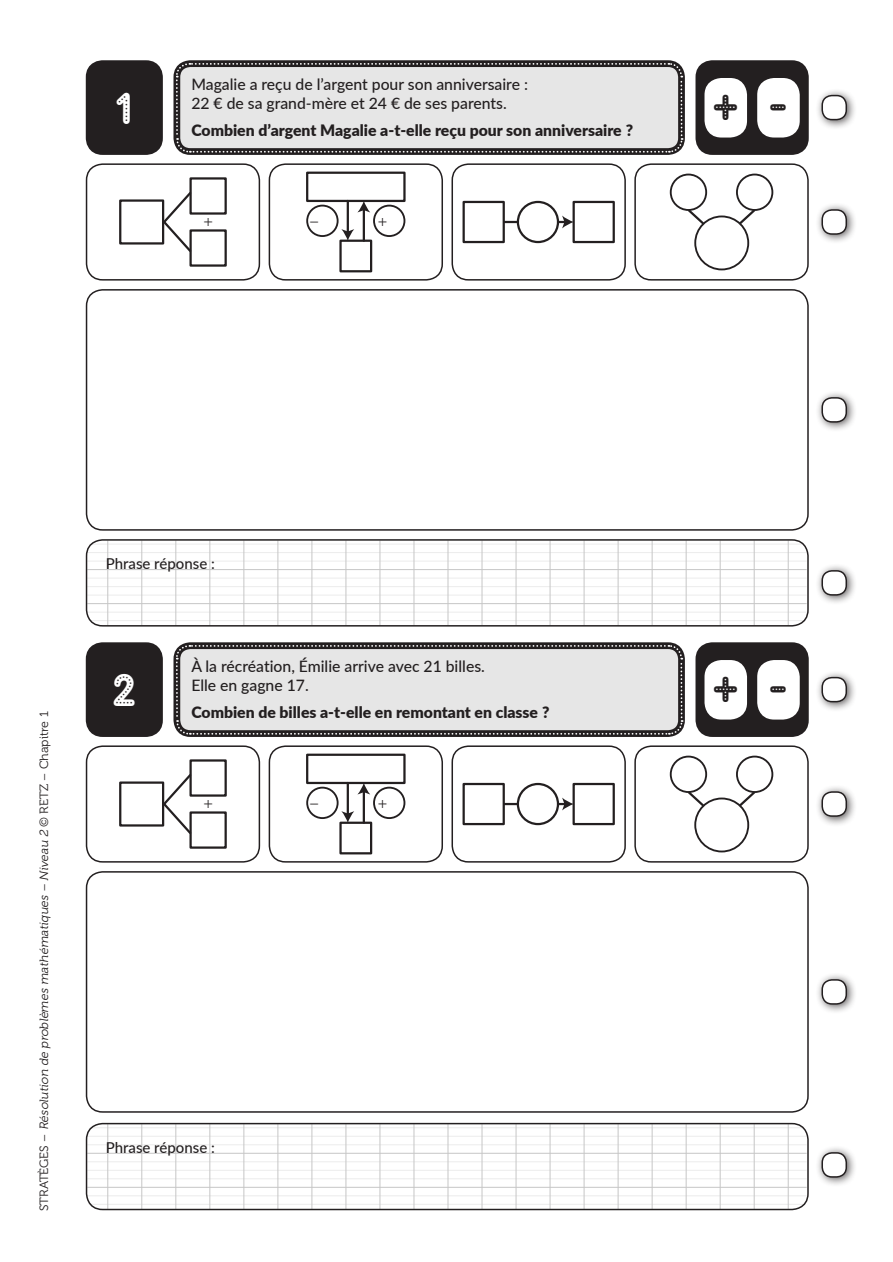
<style>
.page{position:relative;width:893px;height:1262px;background:#fff}
.page>*{position:absolute;margin:0;border:0;box-sizing:border-box;transform-origin:0 0}
.t1{font:45px "Adam Gorry Lights";color:#231f20;scale:.95 1}
.t2{font:45px "Adam Gorry Lights";color:#fff;scale:.95 1}
.t3{font:500 15.75px/18.9px "Lato";color:#231f20}
.t4{font:900 15.75px "Lato";color:#231f20}
.t5{font:500 15px "Lato";color:#231f20}
.t6{font:italic 12px "Museo 300";color:#231f20;scale:1.04 1}
.s1{font-style:normal}
</style>
<div class="page">
<div style="left:90px;top:65px;width:68px;height:85px;background:#231f20;border-radius:13px"></div>
<div style="left:86px;top:60px;width:77px;height:95px;border:9px solid #231f20;border-radius:13px"></div>
<div style="left:90px;top:647px;width:68px;height:85px;background:#231f20;border-radius:13px"></div>
<div style="left:86px;top:642px;width:77px;height:95px;border:9px solid #231f20;border-radius:13px"></div>
<div style="left:86px;top:289px;width:723px;height:242px;border:2px solid #231f20;border-radius:16px"></div>
<div style="left:86px;top:871px;width:723px;height:241px;border:2px solid #231f20;border-radius:16px"></div>
<div style="left:119px;top:199px;width:45px;height:45px;border:2px solid #231f20"></div>
<div style="left:189px;top:177px;width:38px;height:38px;border:2px solid #231f20"></div>
<div style="left:189px;top:229px;width:38px;height:38px;border:2px solid #231f20"></div>
<svg style="left:161px;top:190px;width:32px;height:64px"></svg>
<div style="left:86px;top:163px;width:174px;height:118px;border:2px solid #231f20;border-radius:16px"></div>
<div style="left:306px;top:205px;width:33px;height:32px;border:2px solid #231f20;border-radius:50%"></div>
<div style="left:339px;top:240px;width:33px;height:32px;border:2px solid #231f20"></div>
<div style="left:306px;top:172px;width:100px;height:30px;border:2px solid #231f20"></div>
<hr style="left:347px;top:201px;width:2px;height:31px;background:#231f20">
<svg style="left:341px;top:229px;width:13px;height:12px"></svg>
<hr style="left:363px;top:209px;width:2px;height:32px;background:#231f20">
<svg style="left:357px;top:201px;width:13px;height:11px"></svg>
<div style="left:373px;top:205px;width:32px;height:32px;border:2px solid #231f20;border-radius:50%"></div>
<div style="left:269px;top:163px;width:174px;height:118px;border:2px solid #231f20;border-radius:16px"></div>
<hr style="left:504px;top:221px;width:61px;height:2px;background:#231f20">
<svg style="left:562px;top:216px;width:10px;height:12px"></svg>
<div style="left:462px;top:201px;width:43px;height:42px;border:2px solid #231f20"></div>
<div style="left:572px;top:201px;width:43px;height:42px;border:2px solid #231f20"></div>
<div style="left:518px;top:202px;width:40px;height:40px;background:#fff;border-radius:50%"></div>
<div style="left:517px;top:201px;width:42px;height:42px;border:2px solid #231f20;border-radius:50%"></div>
<div style="left:451px;top:163px;width:175px;height:118px;border:2px solid #231f20;border-radius:16px"></div>
<div style="left:736px;top:174px;width:37px;height:37px;border:2px solid #231f20;border-radius:50%"></div>
<div style="left:670px;top:174px;width:37px;height:37px;border:2px solid #231f20;border-radius:50%"></div>
<svg style="left:685px;top:207px;width:23px;height:21px"></svg>
<svg style="left:735px;top:207px;width:23px;height:21px"></svg>
<div style="left:695px;top:216px;width:53px;height:53px;background:#fff;border-radius:50%"></div>
<div style="left:694px;top:215px;width:55px;height:55px;border:2px solid #231f20;border-radius:50%"></div>
<div style="left:634px;top:163px;width:175px;height:118px;border:2px solid #231f20;border-radius:16px"></div>
<div style="left:119px;top:781px;width:45px;height:45px;border:2px solid #231f20"></div>
<div style="left:189px;top:759px;width:38px;height:37px;border:2px solid #231f20"></div>
<div style="left:189px;top:811px;width:38px;height:37px;border:2px solid #231f20"></div>
<svg style="left:161px;top:772px;width:32px;height:64px"></svg>
<div style="left:86px;top:745px;width:174px;height:117px;border:2px solid #231f20;border-radius:16px"></div>
<div style="left:306px;top:786px;width:33px;height:33px;border:2px solid #231f20;border-radius:50%"></div>
<div style="left:339px;top:821px;width:33px;height:33px;border:2px solid #231f20"></div>
<div style="left:306px;top:753px;width:100px;height:31px;border:2px solid #231f20"></div>
<hr style="left:347px;top:783px;width:2px;height:31px;background:#231f20">
<svg style="left:341px;top:811px;width:13px;height:12px"></svg>
<hr style="left:363px;top:791px;width:2px;height:32px;background:#231f20">
<svg style="left:357px;top:783px;width:13px;height:11px"></svg>
<div style="left:373px;top:786px;width:32px;height:33px;border:2px solid #231f20;border-radius:50%"></div>
<div style="left:269px;top:745px;width:174px;height:117px;border:2px solid #231f20;border-radius:16px"></div>
<hr style="left:504px;top:803px;width:61px;height:2px;background:#231f20">
<svg style="left:562px;top:797px;width:10px;height:13px"></svg>
<div style="left:462px;top:783px;width:43px;height:42px;border:2px solid #231f20"></div>
<div style="left:572px;top:783px;width:43px;height:42px;border:2px solid #231f20"></div>
<div style="left:518px;top:784px;width:40px;height:40px;background:#fff;border-radius:50%"></div>
<div style="left:517px;top:783px;width:42px;height:42px;border:2px solid #231f20;border-radius:50%"></div>
<div style="left:451px;top:745px;width:175px;height:117px;border:2px solid #231f20;border-radius:16px"></div>
<div style="left:736px;top:755px;width:37px;height:38px;border:2px solid #231f20;border-radius:50%"></div>
<div style="left:670px;top:755px;width:37px;height:38px;border:2px solid #231f20;border-radius:50%"></div>
<svg style="left:685px;top:789px;width:23px;height:21px"></svg>
<svg style="left:735px;top:789px;width:23px;height:21px"></svg>
<div style="left:695px;top:798px;width:53px;height:53px;background:#fff;border-radius:50%"></div>
<div style="left:694px;top:797px;width:55px;height:55px;border:2px solid #231f20;border-radius:50%"></div>
<div style="left:634px;top:745px;width:175px;height:117px;border:2px solid #231f20;border-radius:16px"></div>
<div style="left:815px;top:202px;width:42px;height:42px;background:#231f20;opacity:.75"></div>
<div style="left:822px;top:210px;width:24px;height:24px;background:#fff;border-radius:10px"></div>
<div style="left:821px;top:209px;width:26px;height:26px;border:2px solid #231f20;border-radius:10px"></div>
<div style="left:815px;top:88px;width:42px;height:42px;background:#231f20;opacity:.75"></div>
<div style="left:822px;top:96px;width:24px;height:24px;background:#fff;border-radius:10px"></div>
<div style="left:821px;top:95px;width:26px;height:25px;border:2px solid #231f20;border-radius:10px"></div>
<div style="left:815px;top:670px;width:42px;height:42px;background:#231f20;opacity:.75"></div>
<div style="left:822px;top:677px;width:24px;height:24px;background:#fff;border-radius:10px"></div>
<div style="left:821px;top:677px;width:26px;height:25px;border:2px solid #231f20;border-radius:10px"></div>
<div style="left:815px;top:784px;width:42px;height:42px;background:#231f20;opacity:.75"></div>
<div style="left:822px;top:792px;width:24px;height:24px;background:#fff;border-radius:10px"></div>
<div style="left:821px;top:791px;width:26px;height:26px;border:2px solid #231f20;border-radius:10px"></div>
<div style="left:815px;top:390px;width:42px;height:42px;background:#231f20;opacity:.75"></div>
<div style="left:822px;top:398px;width:24px;height:24px;background:#fff;border-radius:10px"></div>
<div style="left:821px;top:397px;width:26px;height:26px;border:2px solid #231f20;border-radius:10px"></div>
<div style="left:815px;top:972px;width:42px;height:42px;background:#231f20;opacity:.75"></div>
<div style="left:822px;top:980px;width:24px;height:24px;background:#fff;border-radius:10px"></div>
<div style="left:821px;top:979px;width:26px;height:25px;border:2px solid #231f20;border-radius:10px"></div>
<div style="left:815px;top:563px;width:42px;height:42px;background:#231f20;opacity:.75"></div>
<div style="left:822px;top:571px;width:24px;height:24px;background:#fff;border-radius:10px"></div>
<div style="left:821px;top:570px;width:26px;height:25px;border:2px solid #231f20;border-radius:10px"></div>
<div style="left:815px;top:1145px;width:42px;height:42px;background:#231f20;opacity:.75"></div>
<div style="left:822px;top:1153px;width:24px;height:24px;background:#fff;border-radius:10px"></div>
<div style="left:821px;top:1152px;width:26px;height:25px;border:2px solid #231f20;border-radius:10px"></div>
<div style="left:173px;top:60px;width:512px;height:95px;border:7px solid #231f20;border-radius:14px"></div>
<svg style="left:175px;top:62px;width:508px;height:92px;background:#cfcece"></svg>
<div style="left:173px;top:642px;width:512px;height:95px;border:7px solid #231f20;border-radius:14px"></div>
<svg style="left:175px;top:644px;width:508px;height:91px;background:#d0d0d0"></svg>
<div style="left:700px;top:65px;width:104px;height:85px;background:#231f20;border-radius:13px"></div>
<div style="left:695px;top:60px;width:114px;height:95px;border:9px solid #231f20;border-radius:13px"></div>
<div style="left:704px;top:78px;width:43px;height:60px;background:#fff;border-radius:17px"></div>
<div style="left:757px;top:78px;width:43px;height:60px;background:#fff;border-radius:17px"></div>
<div style="left:700px;top:647px;width:104px;height:85px;background:#231f20;border-radius:13px"></div>
<div style="left:695px;top:642px;width:114px;height:95px;border:9px solid #231f20;border-radius:13px"></div>
<div style="left:704px;top:660px;width:43px;height:59px;background:#fff;border-radius:17px"></div>
<div style="left:757px;top:660px;width:43px;height:59px;background:#fff;border-radius:17px"></div>
<svg style="left:87px;top:541px;width:719px;height:84px"></svg>
<div style="left:86px;top:539px;width:723px;height:87px;border:2px solid #231f20;border-radius:16px"></div>
<svg style="left:87px;top:1124px;width:719px;height:85px"></svg>
<div style="left:86px;top:1123px;width:723px;height:87px;border:2px solid #231f20;border-radius:16px"></div>
<h1 class="t2" style="left:116px;top:82px;width:19px">1</h1>
<p class="t3" style="left:191px;top:75px;width:338px">Magalie a reçu de l’argent pour son anniversaire :<br>22 € de sa grand-mère et 24 € de ses parents.</p>
<p class="t4" style="left:191px;top:118px;width:443px">Combien d’argent Magalie a-t-elle reçu pour son anniversaire ?</p>
<h1 class="t1" style="left:712px;top:81px;width:81px">+ -</h1>
<p class="t6" style="left:37px;top:1211px;width:482px;rotate:-90deg"><span class="s1">S T R AT È G E S –</span> Résolution de problèmes mathématiques – Niveau 2 <span class="s1">© R E T Z – C h a p i t r e 1</span></p>
<p class="t5" style="left:106px;top:552px;width:111px">Phrase réponse :</p>
<h1 class="t2" style="left:112px;top:664px;width:27px">2</h1>
<p class="t3" style="left:191px;top:656px;width:295px">À la récréation, Émilie arrive avec 21 billes.<br>Elle en gagne 17.</p>
<p class="t4" style="left:191px;top:700px;width:360px">Combien de billes a-t-elle en remontant en classe ?</p>
<p class="t5" style="left:106px;top:1136px;width:111px">Phrase réponse :</p>
<h1 class="t1" style="left:712px;top:663px;width:81px">+ -</h1>
</div>
